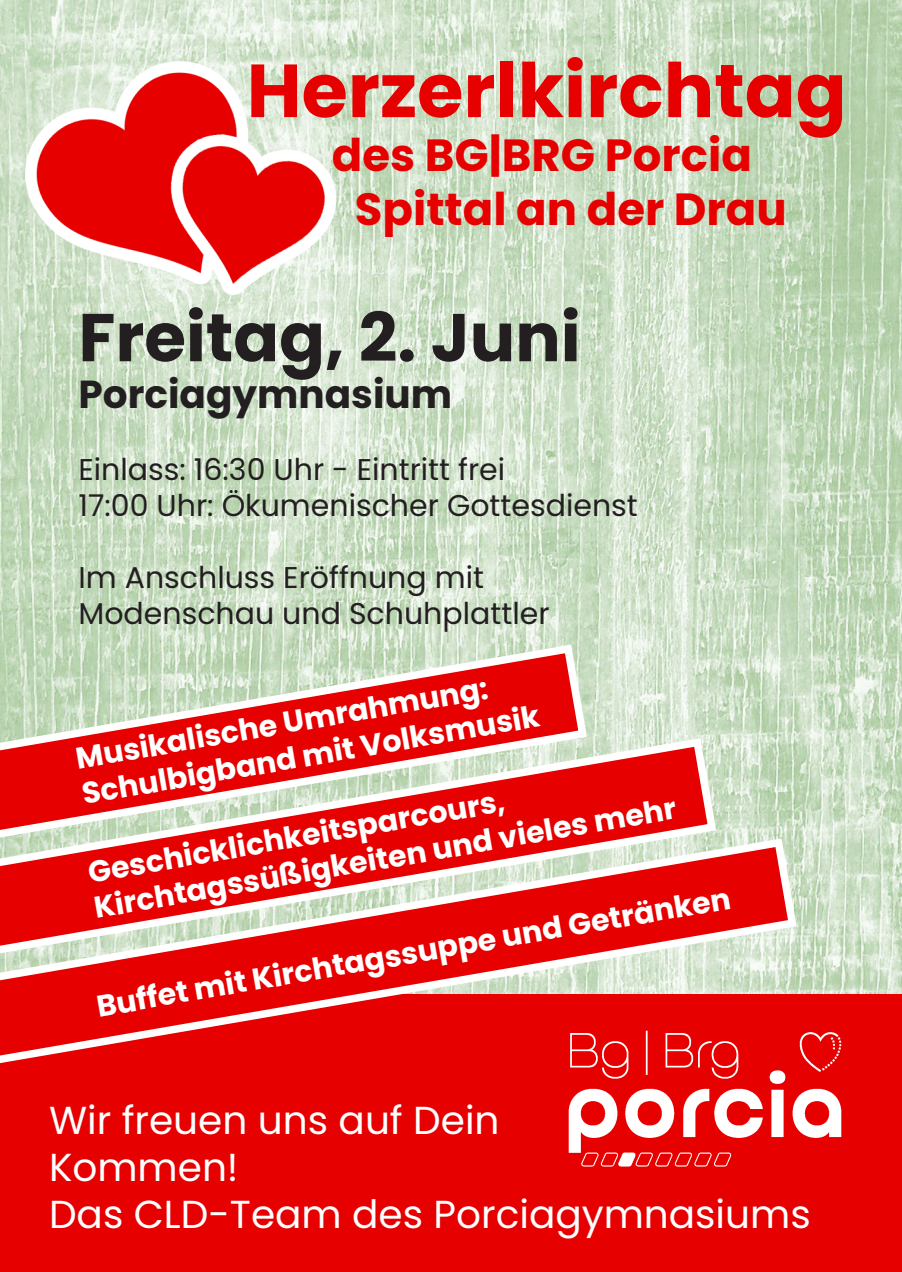
<style>
.page{position:relative;width:902px;height:1272px;background:#fff}
.page>*{position:absolute;margin:0;border:0;box-sizing:border-box;transform-origin:0 0}
.t1{font:700 75px "Poppins";color:#e60000}
.t2{font:700 67.5px "Poppins";color:#231f20}
.t3{font:700 45px "Poppins";color:#e60000}
.t4{font:39px "Poppins";color:#fff}
.t5{font:700 39px "Poppins";color:#231f20}
.t6{font:700 30px "Poppins";color:#fff}
.t7{font:30px "Poppins";color:#231f20}
</style>
<div class="page">
<img style="left:0;top:0;width:901px;height:994px">
<div style="left:0;top:994px;width:901px;height:277px;background:#e60000"></div>
<img style="left:0;top:33px;width:386px;height:298px">
<svg style="left:591px;top:733px;width:129px;height:101px;background:#e5524e"></svg>
<svg style="left:0;top:640px;width:591px;height:194px;background:#de6e64"></svg>
<svg style="left:0;top:834px;width:800px;height:230px"></svg>
<img style="left:560px;top:1024px;width:282px;height:143px">
<p class="t1" style="left:247px;top:47px;width:601px">Herzerlkirchtag</p>
<p class="t3" style="left:332px;top:129px;width:421px">des BG|BRG Porcia</p>
<p class="t3" style="left:355px;top:183px;width:433px">Spittal an der Drau</p>
<p class="t2" style="left:78px;top:298px;width:503px">Freitag, 2. Juni</p>
<p class="t5" style="left:78px;top:372px;width:375px">Porciagymnasium</p>
<p class="t7" style="left:78px;top:452px;width:428px">Einlass: 16:30 Uhr - Eintritt frei</p>
<p class="t7" style="left:78px;top:488px;width:560px">17:00 Uhr: Ökumenischer Gottesdienst</p>
<p class="t7" style="left:78px;top:560px;width:407px">Im Anschluss Eröffnung mit</p>
<p class="t7" style="left:78px;top:596px;width:472px">Modenschau und Schuhplattler</p>
<p class="t6" style="left:73px;top:742px;width:419px;rotate:-10deg">Musikalische Umrahmung:</p>
<p class="t6" style="left:79px;top:778px;width:465px;rotate:-10deg">Schulbigband mit Volksmusik</p>
<p class="t6" style="left:85px;top:856px;width:424px;rotate:-10deg">Geschicklichkeitsparcours,</p>
<p class="t6" style="left:92px;top:891px;width:591px;rotate:-10deg">Kirchtagssüßigkeiten und vieles mehr</p>
<p class="t6" style="left:94px;top:990px;width:644px;rotate:-10deg">Buffet mit Kirchtagssuppe und Getränken</p>
<p class="t4" style="left:49px;top:1097px;width:452px">Wir freuen uns auf Dein</p>
<p class="t4" style="left:49px;top:1144px;width:191px">Kommen!</p>
<p class="t4" style="left:49px;top:1191px;width:763px">Das CLD-Team des Porciagymnasiums</p>
</div>
